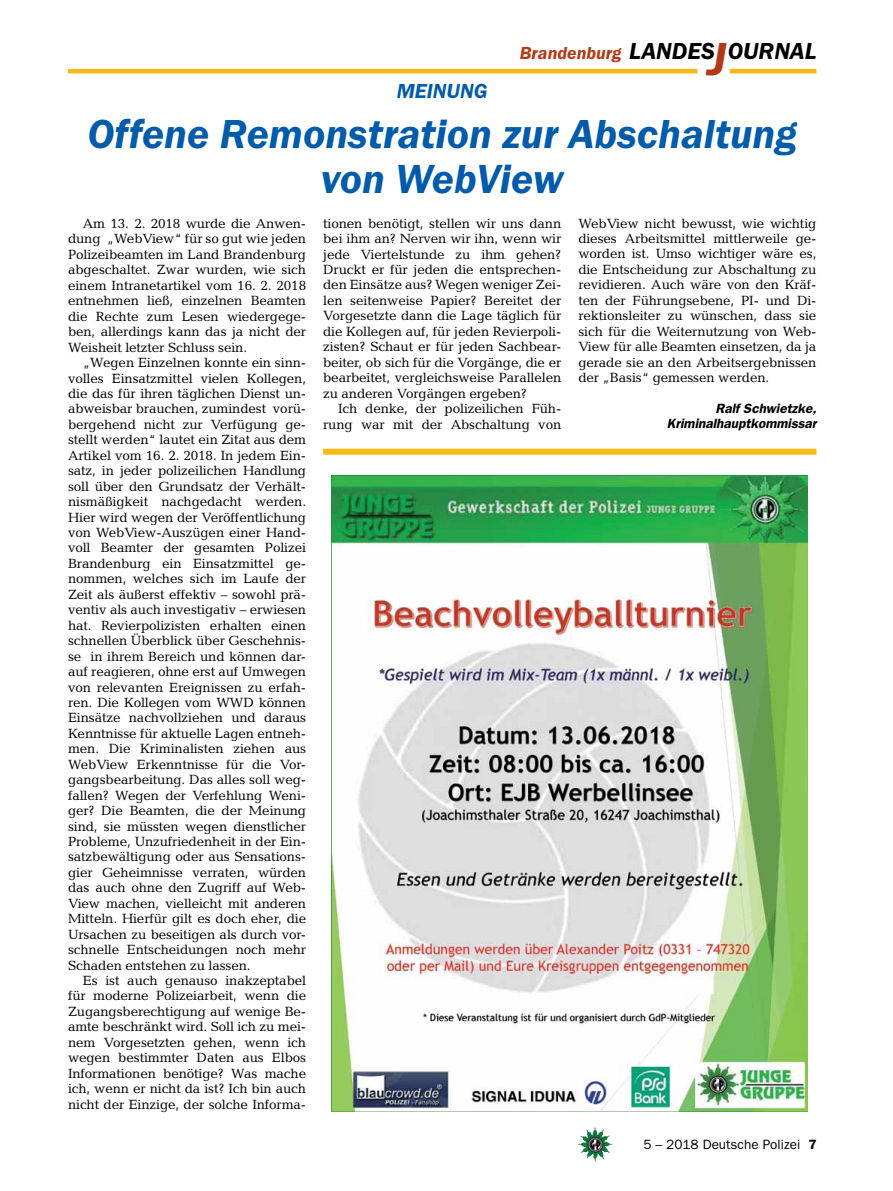
<style>
.page{position:relative;width:893px;height:1191px;background:#fff}
.page>*{position:absolute;margin:0;border:0;box-sizing:border-box;transform-origin:0 0}
.t1{font:italic 600 42px/45px "Franklin Gothic Itc T";color:#005baa;text-align:center}
.t2{font:italic 600 24px "Franklin Gothic Itc T";color:#000}
.t3{font:italic 600 21px "Franklin Gothic Itc T";color:#005baa}
.t4{font:italic 600 18px "Franklin Gothic Itc T";color:#b33916}
.t5{font:13.5px/15.5px "Candida";letter-spacing:-.01em;color:#000;text-align:justify}
.t6{font:italic 600 13.5px/15.5px "Franklin Gothic";color:#000;text-align:right}
.t7{font:13.5px "Franklin Gothic";color:#000}
.s1{font-size:48px;color:#b33916}
.s2{font-weight:600}
</style>
<div class="page">
<img style="left:578px;top:1127px;width:17px;height:25px">
<hr style="left:730px;top:69px;width:86px;height:4px;background:#fdb913">
<hr style="left:68px;top:69px;width:629px;height:4px;background:#fdb913">
<img style="left:332px;top:475px;width:476px;height:636px">
<div style="left:323px;top:449px;width:493px;height:6px;background:#fdb913"></div>
<h3 class="t3" style="left:397px;top:79px;width:51px">Meinung</h3>
<h3 class="t4" style="left:520px;top:42px;width:103px">Brandenburg</h3>
<h2 class="t2" style="left:629px;top:37px;width:189px">LANDES<span class="s1">J</span>OURNAL</h2>
<h1 class="t1" style="left:87px;top:111px;width:711px">Offene Remonstration zur Abschaltung von WebView</h1>
<p class="t5" style="left:68px;top:216px;width:240px;text-indent:15px">Am 13. 2. 2018 wurde die Anwen&shy;dung „WebView“ für so gut wie jeden Polizeibeamten im Land Brandenburg abgeschaltet. Zwar wurden, wie sich einem Intranetartikel vom 16. 2. 2018 entnehmen ließ, einzelnen Beamten die Rechte zum Lesen wiedergege&shy;ben, allerdings kann das ja nicht der Weisheit letzter Schluss sein.</p>
<p class="t5" style="left:68px;top:355px;width:240px;text-indent:15px">„Wegen Einzelnen konnte ein sinn&shy;volles Einsatzmittel vielen Kollegen, die das für ihren täglichen Dienst un&shy;abweisbar brauchen, zumindest vorü&shy;bergehend nicht zur Verfügung ge&shy;stellt werden“ lautet ein Zitat aus dem Artikel vom 16. 2. 2018. In jedem Ein&shy;satz, in jeder polizeilichen Handlung soll über den Grundsatz der Verhält&shy;nismäßigkeit nachgedacht werden.<br>Hier wird wegen der Veröffentlichung von WebView-Auszügen einer Hand&shy;voll Beamter der gesamten Polizei Brandenburg ein Einsatzmittel ge&shy;nommen, welches sich im Laufe der Zeit als äußerst effektiv – sowohl prä&shy;ventiv als auch investigativ – erwiesen hat. Revierpolizisten erhalten einen schnellen Überblick über Geschehnis&shy;se in ihrem Bereich und können dar&shy;auf reagieren, ohne erst auf Umwegen von relevanten Ereignissen zu erfah&shy;ren. Die Kollegen vom WWD können Einsätze nachvollziehen und daraus Kenntnisse für aktuelle Lagen entneh&shy;men. Die Kriminalisten ziehen aus WebView Erkenntnisse für die Vor&shy;gangsbearbeitung. Das alles soll weg&shy;fallen? Wegen der Verfehlung Weni&shy;ger? Die Beamten, die der Meinung sind, sie müssten wegen dienstlicher Probleme, Unzufriedenheit in der Ein&shy;satzbewältigung oder aus Sensations&shy;gier Geheimnisse verraten, würden das auch ohne den Zugriff auf Web-View machen, vielleicht mit anderen Mitteln. Hierfür gilt es doch eher, die Ursachen zu beseitigen als durch vor&shy;schnelle Entscheidungen noch mehr Schaden entstehen zu lassen.</p>
<p class="t5" style="left:68px;top:972px;width:240px;text-indent:15px">Es ist auch genauso inakzeptabel für moderne Polizeiarbeit, wenn die Zugangsberechtigung auf wenige Be&shy;amte beschränkt wird. Soll ich zu mei&shy;nem Vorgesetzten gehen, wenn ich wegen bestimmter Daten aus Elbos Informationen benötige? Was mache ich, wenn er nicht da ist? Ich bin auch nicht der Einzige, der solche Informa-</p>
<p class="t5" style="left:323px;top:215px;width:240px">tionen benötigt, stellen wir uns dann bei ihm an? Nerven wir ihn, wenn wir jede Viertelstunde zu ihm gehen?<br>Druckt er für jeden die entsprechen&shy;den Einsätze aus? Wegen weniger Zei&shy;len seitenweise Papier? Bereitet der Vorgesetzte dann die Lage täglich für die Kollegen auf, für jeden Revierpoli&shy;zisten? Schaut er für jeden Sachbear&shy;beiter, ob sich für die Vorgänge, die er bearbeitet, vergleichsweise Parallelen zu anderen Vorgängen ergeben?</p>
<p class="t5" style="left:323px;top:401px;width:240px;text-align:right">Ich denke, der polizeilichen Füh&shy;rung war mit der Abschaltung von</p>
<p class="t5" style="left:578px;top:215px;width:240px">WebView nicht bewusst, wie wichtig dieses Arbeitsmittel mittlerweile ge&shy;worden ist. Umso wichtiger wäre es, die Entscheidung zur Abschaltung zu revidieren. Auch wäre von den Kräf&shy;ten der Führungsebene, PI- und Di&shy;rektionsleiter zu wünschen, dass sie sich für die Weiternutzung von Web-View für alle Beamten einsetzen, da ja gerade sie an den Arbeitsergebnissen der „Basis“ gemessen werden.</p>
<p class="t6" style="left:667px;top:401px;width:151px">Ralf Schwietzke,<br>Kriminalhauptkommissar</p>
<p class="t7" style="left:643px;top:1136px;width:175px">5 – 2018 Deutsche Polizei <span class="s2">7</span></p>
</div>
